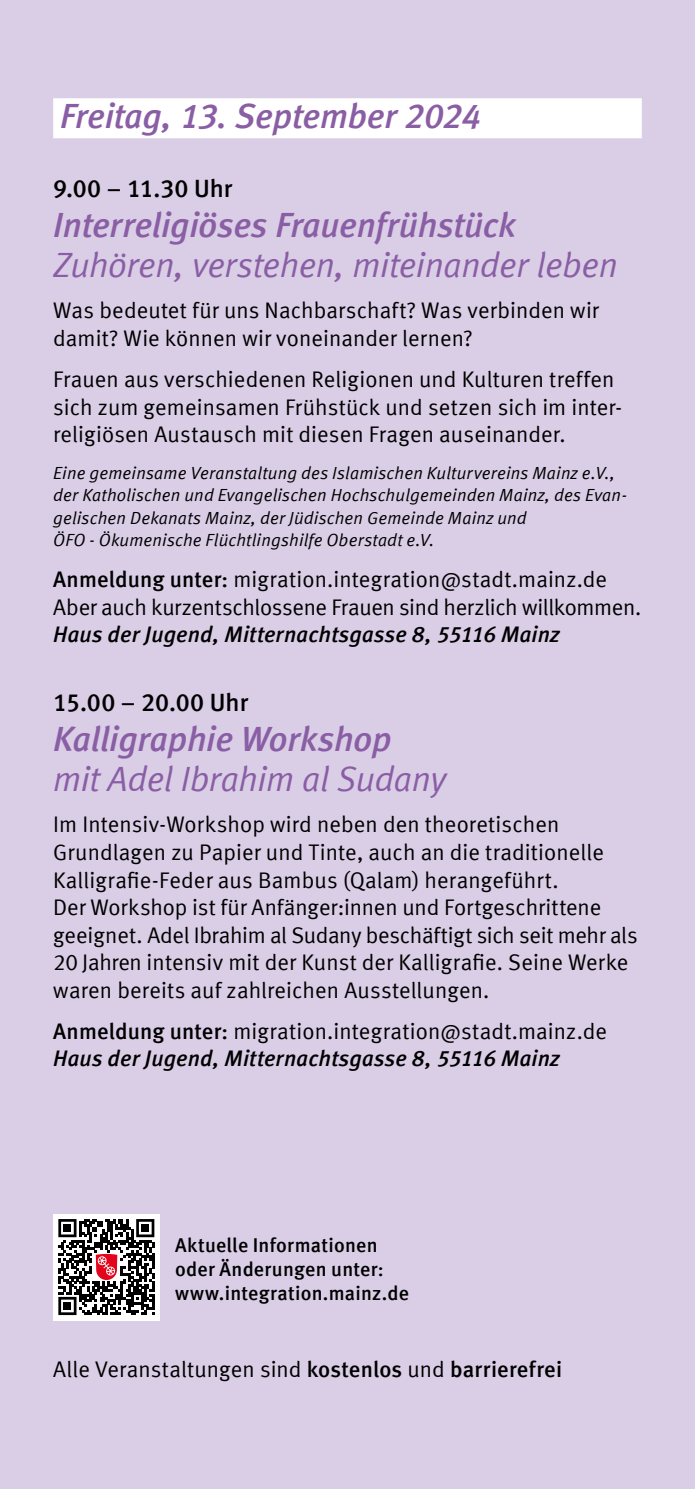
<style>
.page{position:relative;width:695px;height:1489px;background:#fff}
.page>*{position:absolute;margin:0;border:0;box-sizing:border-box;transform-origin:0 0}
.t1{font:italic 700 35px "Mainz Meta";letter-spacing:-.005em;color:#8a5ea4}
.t2{font:italic 35px "Mainz Meta";letter-spacing:-.01em;color:#8a5ea4}
.t3{font:700 25px "Mainz Meta";color:#000}
.t4{font:22.5px/27.5px "Mainz Meta";letter-spacing:.005em;color:#000}
.t5{font:italic 700 22.5px "Mainz Meta";letter-spacing:.005em;color:#000}
.t6{font:700 20px/24px "Mainz Meta";letter-spacing:.01em;color:#000}
.t7{font:italic 17.5px/22.5px "Mainz Meta";letter-spacing:.015em;color:#000}
.s1{font-weight:700}
</style>
<div class="page">
<div style="left:0;top:0;width:694px;height:1488px;background:#dacee7"></div>
<div style="left:53px;top:98px;width:588px;height:40px;background:#fff"></div>
<div style="left:53px;top:1213px;width:106px;height:107px;background:#fff"></div>
<svg style="left:58px;top:1219px;width:96px;height:95px"></svg>
<p class="t1" style="left:60px;top:95px;width:422px">Freitag, 13. September 2024</p>
<h5 class="t3" style="left:53px;top:174px;width:181px">9.00 – 11.30 Uhr</h5>
<p class="t1" style="left:53px;top:204px;width:463px">Interreligiöses Frauenfrühstück</p>
<p class="t2" style="left:53px;top:245px;width:566px">Zuhören, verstehen, miteinander leben</p>
<p class="t4" style="left:53px;top:296px;width:547px">Was bedeutet für uns Nachbarschaft? Was verbinden wir damit? Wie können wir voneinander lernen?</p>
<p class="t4" style="left:53px;top:365px;width:570px">Frauen aus verschiedenen Religionen und Kulturen treffen sich zum gemeinsamen Frühstück und setzen sich im inter&shy;religiösen Austausch mit diesen Fragen auseinander.</p>
<p class="t7" style="left:53px;top:461px;width:575px">Eine gemeinsame Veranstaltung des Islamischen Kulturvereins Mainz e.V., der Katholischen und Evangelischen Hochschulgemeinden Mainz, des Evan&shy;gelischen Dekanats Mainz, der Jüdischen Gemeinde Mainz und<br>ÖFO - Ökumenische Flüchtlingshilfe Oberstadt e.V.</p>
<p class="t4" style="left:53px;top:565px;width:589px"><span class="s1">Anmeldung unter:</span> migration.integration@stadt.mainz.de<br>Aber auch kurzentschlossene Frauen sind herzlich willkommen.</p>
<p class="t5" style="left:53px;top:621px;width:508px">Haus der Jugend, Mitternachtsgasse 8, 55116 Mainz</p>
<h5 class="t3" style="left:53px;top:688px;width:196px">15.00 – 20.00 Uhr</h5>
<p class="t1" style="left:53px;top:718px;width:340px">Kalligraphie Workshop</p>
<p class="t2" style="left:53px;top:758px;width:394px">mit Adel Ibrahim al Sudany</p>
<p class="t4" style="left:53px;top:810px;width:552px">Im Intensiv-Workshop wird neben den theoretischen<br>Grundlagen zu Papier und Tinte, auch an die traditionelle</p>
<p class="t4" style="left:53px;top:865px;width:507px">Kalligrafie-Feder aus Bambus (Qalam) herangeführt.</p>
<p class="t4" style="left:53px;top:893px;width:586px">Der Workshop ist für Anfänger:innen und Fortgeschrittene geeignet. Adel Ibrahim al Sudany beschäftigt sich seit mehr als</p>
<p class="t4" style="left:53px;top:948px;width:576px">20 Jahren intensiv mit der Kunst der Kalligrafie. Seine Werke</p>
<p class="t4" style="left:53px;top:975px;width:437px">waren bereits auf zahlreichen Ausstellungen.</p>
<p class="t4" style="left:53px;top:1016px;width:555px"><span class="s1">Anmeldung unter:</span> migration.integration@stadt.mainz.de</p>
<p class="t5" style="left:53px;top:1045px;width:508px">Haus der Jugend, Mitternachtsgasse 8, 55116 Mainz</p>
<p class="t6" style="left:175px;top:1233px;width:235px">Aktuelle Informationen oder Änderungen unter: www.integration.mainz.de</p>
<p class="t4" style="left:53px;top:1354px;width:510px">Alle Veranstaltungen sind <span class="s1">kostenlos</span> und <span class="s1">barrierefrei</span></p>
</div>
